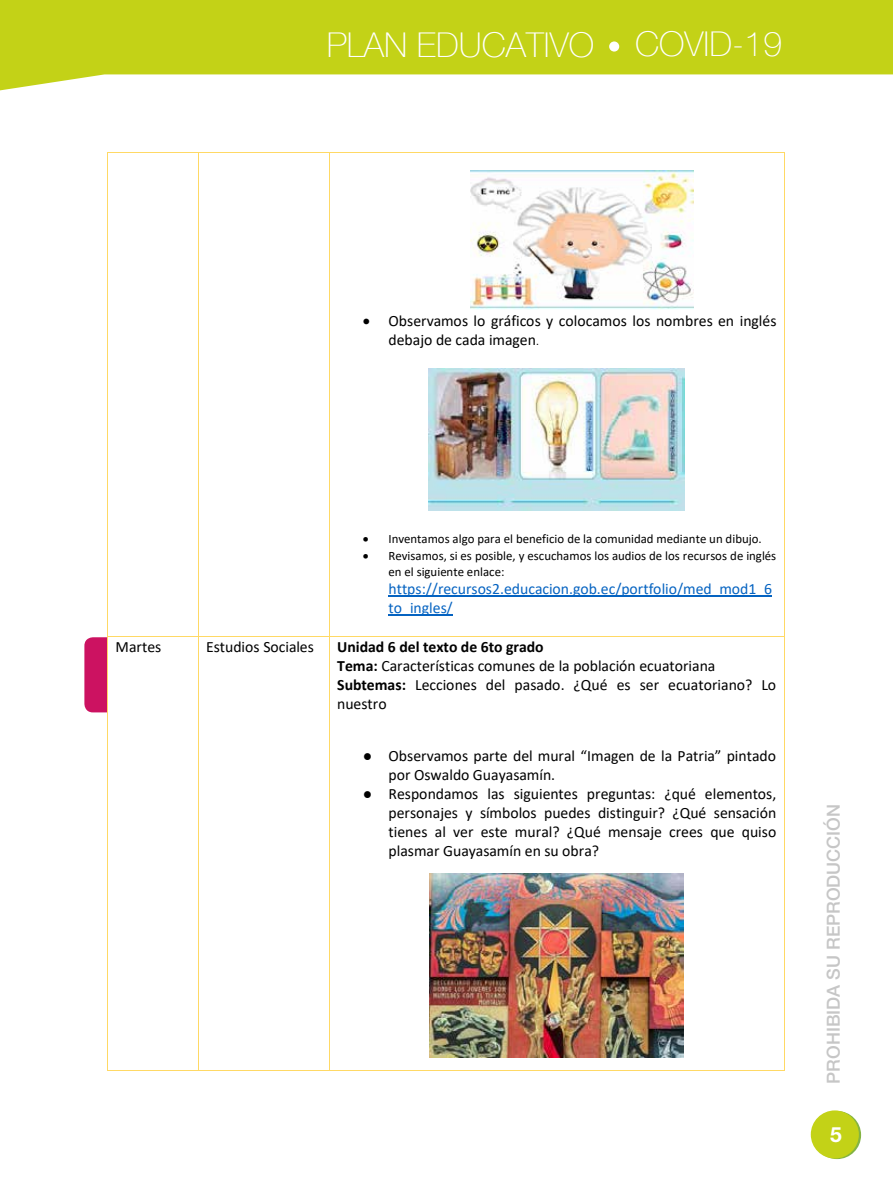
<style>
.page{position:relative;width:893px;height:1191px;background:#fff}
.page>*{position:absolute;margin:0;border:0;box-sizing:border-box;transform-origin:0 0}
.t1{font:100 34.2px "Helvetica Neue";color:#fff}
.t2{font:700 21px "Helvetica Neue LT Std";color:#fff}
.t3{font:500 18px "Helvetica Neue LT Std";color:#c6c6c6}
.t4{font:15.75px/19.2px "Calibri";color:#000}
.t5{font:15.75px/19.2px "Calibri";color:#0563c1}
.t6{font:12.9px/15.8px "Calibri";color:#000}
.s1{font-size:11.4px}
.s2{font-weight:700}
</style>
<div class="page">
<svg style="left:0;top:0;width:893px;height:91px;fill:#c3d217"></svg>
<div style="left:609px;top:41px;width:10px;height:11px;background:#fff;border-radius:50%"></div>
<svg style="left:813px;top:1111px;width:48px;height:48px"></svg>
<div style="left:811px;top:1110px;width:48px;height:48px;background:#c3d217;border-radius:50%"></div>
<div style="left:84px;top:637px;width:42px;height:75px;background:#cc1261;border-radius:9px"></div>
<div style="left:107px;top:633px;width:32px;height:81px;background:#fff"></div>
<hr style="left:388px;top:595px;width:384px;height:1px;background:#0563c1">
<hr style="left:388px;top:614px;width:65px;height:1px;background:#0563c1">
<hr style="left:108px;top:152px;width:90px;height:1px;background:#ffd965">
<hr style="left:199px;top:152px;width:130px;height:1px;background:#ffd965">
<hr style="left:330px;top:152px;width:454px;height:1px;background:#ffd965">
<hr style="left:108px;top:153px;width:1px;height:483px;background:#ffd965">
<hr style="left:198px;top:153px;width:1px;height:483px;background:#ffd965">
<hr style="left:329px;top:153px;width:1px;height:483px;background:#ffd965">
<hr style="left:784px;top:153px;width:1px;height:483px;background:#ffd965">
<hr style="left:108px;top:636px;width:90px;height:1px;background:#ffd965">
<hr style="left:199px;top:636px;width:130px;height:1px;background:#ffd965">
<hr style="left:330px;top:636px;width:454px;height:1px;background:#ffd965">
<hr style="left:108px;top:637px;width:1px;height:433px;background:#ffd965">
<hr style="left:108px;top:1070px;width:90px;height:1px;background:#ffd965">
<hr style="left:198px;top:637px;width:1px;height:433px;background:#ffd965">
<hr style="left:199px;top:1070px;width:130px;height:1px;background:#ffd965">
<hr style="left:329px;top:637px;width:1px;height:433px;background:#ffd965">
<hr style="left:330px;top:1070px;width:454px;height:1px;background:#ffd965">
<hr style="left:784px;top:637px;width:1px;height:433px;background:#ffd965">
<img style="left:471px;top:170px;width:223px;height:140px">
<img style="left:428px;top:368px;width:257px;height:142px">
<img style="left:430px;top:873px;width:254px;height:184px">
<h1 class="t1" style="left:327px;top:19px;width:457px">PLAN EDUCATIVO COVID-19</h1>
<p class="t4" style="left:388px;top:310px;width:390px;text-indent:-26px">• Observamos lo gráficos y colocamos los nombres en inglés debajo de cada imagen<span class="s1">.</span></p>
<p class="t6" style="left:363px;top:531px;width:400px">• Inventamos algo para el beneficio de la comunidad mediante un dibujo.</p>
<p class="t6" style="left:388px;top:547px;width:389px;text-indent:-26px">• Revisamos, si es posible, y escuchamos los audios de los recursos de inglés en el siguiente enlace:</p>
<p class="t5" style="left:388px;top:578px;width:385px">https://recursos2.educacion.gob.ec/portfolio/med_mod1_6 to_ingles/</p>
<p class="t4" style="left:116px;top:636px;width:47px">Martes</p>
<p class="t4" style="left:206px;top:636px;width:109px">Estudios Sociales</p>
<p class="t4" style="left:337px;top:636px;width:441px"><span class="s2">Unidad 6 del texto de 6to grado<br>Tema:</span> Características comunes de la población ecuatoriana <span class="s2">Subtemas:</span> Lecciones del pasado. ¿Qué es ser ecuatoriano? Lo nuestro</p>
<p class="t4" style="left:388px;top:745px;width:389px;text-indent:-26px">● Observamos parte del mural “Imagen de la Patria” pintado por Oswaldo Guayasamín.</p>
<p class="t4" style="left:388px;top:783px;width:389px;text-align:justify;text-indent:-26px">● Respondamos las siguientes preguntas: ¿qué elementos, personajes y símbolos puedes distinguir? ¿Qué sensación tienes al ver este mural? ¿Qué mensaje crees que quiso plasmar Guayasamín en su obra?</p>
<p class="t3" style="left:823px;top:1083px;width:281px;rotate:-90deg">PROHIBIDA SU REPRODUCCIÓN</p>
<h2 class="t2" style="left:830px;top:1121px;width:13px">5</h2>
</div>
